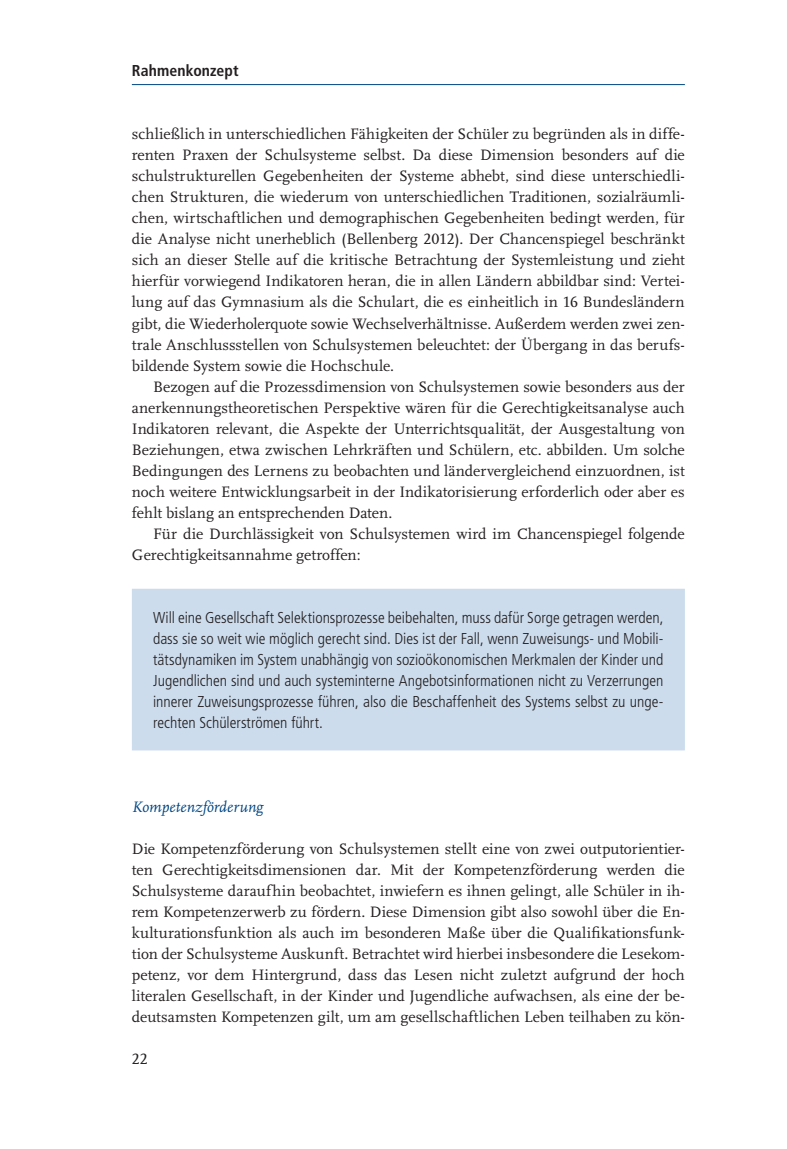
<style>
.page{position:relative;width:787px;height:1149px;background:#fff}
.page>*{position:absolute;margin:0;border:0;box-sizing:border-box;transform-origin:0 0}
.t1{font:15.75px/21px "Scala LF";color:#231f20;text-align:justify}
.t2{font:300 condensed 15.75px/21px "Frutiger";color:#231f20;text-align:justify}
.t3{font:italic 15.75px "Scala LF";letter-spacing:.005em;color:#004684}
.t4{font:700 condensed 15.75px "Frutiger";letter-spacing:.01em;color:#231f20}
</style>
<div class="page">
<hr style="left:132px;top:84px;width:553px;height:1px;background:#004684">
<div style="left:132px;top:588px;width:553px;height:162px;background:#ccdcec"></div>
<p class="t4" style="left:132px;top:61px;width:108px">Rahmenkonzept</p>
<p class="t1" style="left:132px;top:124px;width:554px">schließlich in unterschiedlichen Fähigkeiten der Schüler zu begründen als in diffe&shy;renten Praxen der Schulsysteme selbst. Da diese Dimension besonders auf die schulstrukturellen Gegebenheiten der Systeme abhebt, sind diese unterschiedli&shy;chen Strukturen, die wiederum von unterschiedlichen Traditionen, sozialräumli&shy;chen, wirtschaftlichen und demographischen Gegebenheiten bedingt werden, für die Analyse nicht unerheblich (Bellenberg 2012). Der Chancenspiegel beschränkt sich an dieser Stelle auf die kritische Betrachtung der Systemleistung und zieht hierfür vorwiegend Indikatoren heran, die in allen Ländern abbildbar sind: Vertei&shy;lung auf das Gymnasium als die Schulart, die es einheitlich in 16 Bundesländern gibt, die Wiederholerquote sowie Wechselverhältnisse. Außerdem werden zwei zen&shy;trale Anschlussstellen von Schulsystemen beleuchtet: der Übergang in das berufs&shy;bildende System sowie die Hochschule.</p>
<p class="t1" style="left:132px;top:376px;width:554px;text-indent:21px">Bezogen auf die Prozessdimension von Schulsystemen sowie besonders aus der anerkennungstheoretischen Perspektive wären für die Gerechtigkeitsanalyse auch Indikatoren relevant, die Aspekte der Unterrichtsqualität, der Ausgestaltung von Beziehungen, etwa zwischen Lehrkräften und Schülern, etc. abbilden. Um solche Bedingungen des Lernens zu beobachten und ländervergleichend einzuordnen, ist noch weitere Entwicklungsarbeit in der Indikatorisierung erforderlich oder aber es fehlt bislang an entsprechenden Daten.</p>
<p class="t1" style="left:132px;top:523px;width:554px;text-indent:21px">Für die Durchlässigkeit von Schulsystemen wird im Chancenspiegel folgende<br>Gerechtigkeitsannahme getroffen:</p>
<p class="t2" style="left:153px;top:606px;width:512px">Will eine Gesellschaft Selektionsprozesse beibehalten, muss dafür Sorge getragen werden, dass sie so weit wie möglich gerecht sind. Dies ist der Fall, wenn Zuweisungs- und Mobili&shy;tätsdynamiken im System unabhängig von sozioökonomischen Merkmalen der Kinder und Jugendlichen sind und auch systeminterne Angebotsinformationen nicht zu Verzerrungen innerer Zuweisungsprozesse führen, also die Beschaffenheit des Systems selbst zu unge&shy;rechten Schülerströmen führt.</p>
<p class="t3" style="left:132px;top:798px;width:133px">Kompetenzförderung</p>
<p class="t1" style="left:132px;top:838px;width:554px">Die Kompetenzförderung von Schulsystemen stellt eine von zwei outputorientier&shy;ten Gerechtigkeitsdimensionen dar. Mit der Kompetenzförderung werden die Schulsysteme daraufhin beobachtet, inwiefern es ihnen gelingt, alle Schüler in ih&shy;rem Kompetenzerwerb zu fördern. Diese Dimension gibt also sowohl über die En&shy;kulturationsfunktion als auch im besonderen Maße über die Qualifikationsfunk&shy;tion der Schulsysteme Auskunft. Betrachtet wird hierbei insbesondere die Lesekom&shy;petenz, vor dem Hintergrund, dass das Lesen nicht zuletzt aufgrund der hoch literalen Gesellschaft, in der Kinder und Jugendliche aufwachsen, als eine der be&shy;deutsamsten Kompetenzen gilt, um am gesellschaftlichen Leben teilhaben zu kön-</p>
<p class="t1" style="left:132px;top:1048px;width:17px">22</p>
</div>
